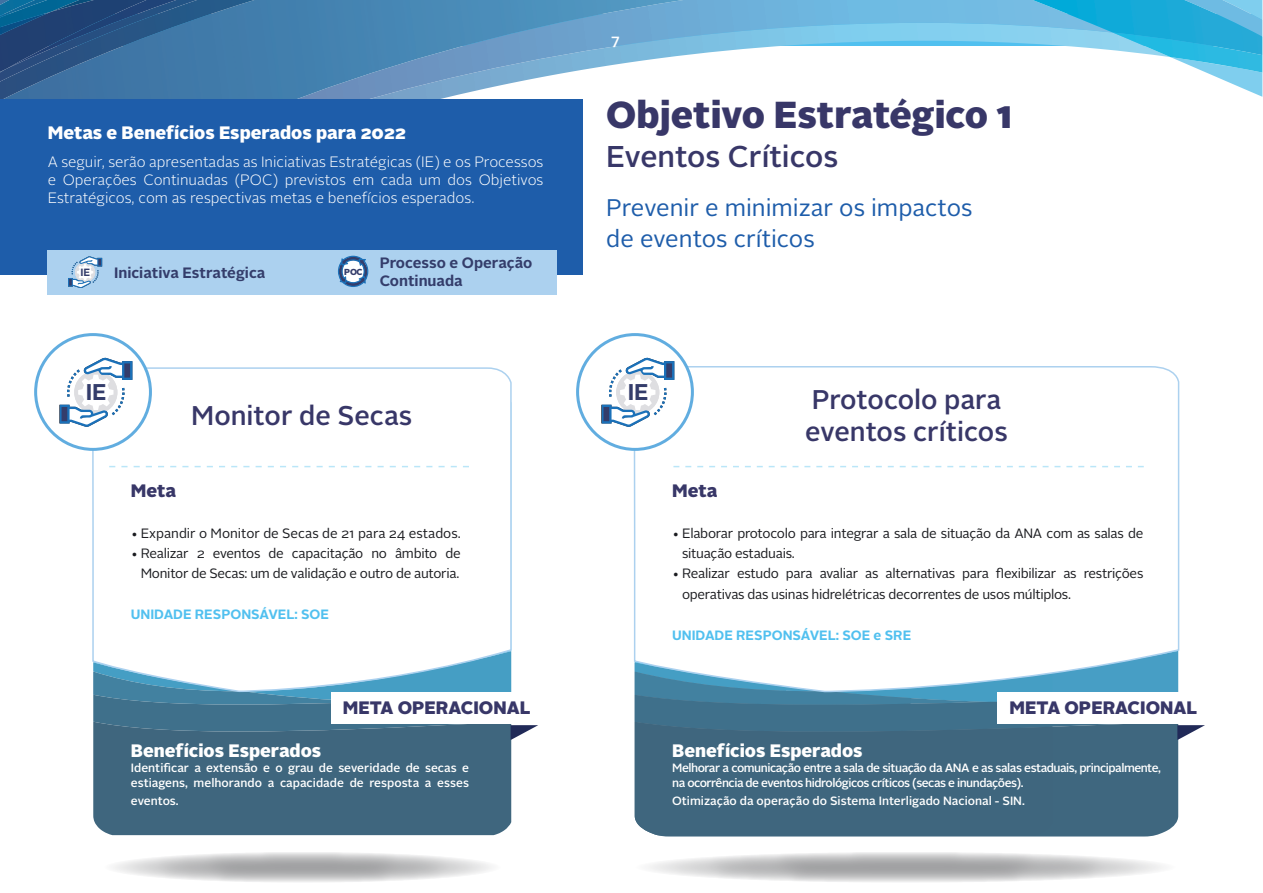
<style>
.page{position:relative;width:1263px;height:893px;background:#fff}
.page>*{position:absolute;margin:0;border:0;box-sizing:border-box;transform-origin:0 0}
.t1{font:900 37.5px "Alright Sans";color:#383768}
.t2{font:500 30px "Alright Sans";color:#383768}
.t3{font:500 27px/32.4px "Alright Sans";color:#383768}
.t4{font:24px/30.6px "Alright Sans";color:#1e5daa}
.t5{font:700 22.8px "Alright Sans";color:#343d6b}
.t6{font:900 18px "Alright Sans";color:#fff}
.t7{font:900 18px "Alright Sans";color:#383768}
.t8{font:300 15px/18px "Alright Sans";color:#fff;text-align:justify}
.t9{font:700 15px/18px "Alright Sans";color:#343d6b}
.t10{font:500 15px "Alright Sans";color:#fff}
.t11{font:13.5px/20.4px "Alright Sans";letter-spacing:-.02em;color:#1b1c20}
.t12{font:700 13.5px "Alright Sans";color:#51c0ef}
.t13{font:13.5px "Alright Sans";color:#1b1c20}
.t14{font:500 12px/15px "Alright Sans";letter-spacing:-.015em;color:#fff}
.t15{font:500 12px/15px "Alright Sans";letter-spacing:-.04em;color:#fff}
.t16{font:700 10.5px "Alright Sans";color:#343d6b}
.t17{font:900 8.7px "Alright Sans";color:#343d6b}
</style>
<div class="page">
<div style="left:657px;top:740px;width:521px;height:96px;background:#3f677f"></div>
<div style="left:635px;top:740px;width:417px;height:95px;background:#3f667e"></div>
<svg style="left:633px;top:365px;width:547px;height:328px"></svg>
<svg style="left:1170px;top:55px;width:92px;height:42px"></svg>
<svg style="left:582px;top:0;width:451px;height:251px"></svg>
<img style="left:1033px;top:0;width:229px;height:55px">
<img style="left:254px;top:0;width:429px;height:248px">
<img style="left:0;top:0;width:254px;height:100px">
<img style="left:0;top:0;width:197px;height:82px">
<img style="left:146px;top:0;width:30px;height:69px">
<img style="left:0;top:0;width:146px;height:72px">
<img style="left:93px;top:693px;width:238px;height:2px">
<div style="left:93px;top:740px;width:418px;height:95px;background:#3f667e"></div>
<svg style="left:92px;top:367px;width:420px;height:326px"></svg>
<svg style="left:109px;top:466px;width:360px;height:1px"></svg>
<svg style="left:673px;top:466px;width:471px;height:1px"></svg>
<div style="left:0;top:100px;width:582px;height:175px;background:#1e5daa"></div>
<svg style="left:93px;top:695px;width:445px;height:45px"></svg>
<svg style="left:635px;top:651px;width:570px;height:89px"></svg>
<svg style="left:103px;top:852px;width:399px;height:31px;background:#cbcbcc"></svg>
<svg style="left:634px;top:852px;width:543px;height:31px;background:#cbcbcc"></svg>
<div style="left:48px;top:250px;width:509px;height:44px;background:#acd1ef"></div>
<svg style="left:68px;top:256px;width:34px;height:32px"></svg>
<svg style="left:338px;top:256px;width:30px;height:31px"></svg>
<div style="left:36px;top:335px;width:114px;height:114px;background:#fff;border-radius:50%"></div>
<div style="left:34px;top:333px;width:118px;height:118px;border:3px solid #61ade0;border-radius:50%"></div>
<svg style="left:59px;top:358px;width:73px;height:68px"></svg>
<div style="left:578px;top:335px;width:114px;height:114px;background:#fff;border-radius:50%"></div>
<div style="left:576px;top:333px;width:118px;height:118px;border:3px solid #61ade0;border-radius:50%"></div>
<svg style="left:601px;top:358px;width:73px;height:68px"></svg>
<h3 class="t6" style="left:48px;top:120px;width:360px">Metas e Benefícios Esperados para 2022</h3>
<p class="t8" style="left:48px;top:153px;width:497px">A seguir, serão apresentadas as Iniciativas Estratégicas (IE) e os Processos e Operações Continuadas (POC) previstos em cada um dos Objetivos Estratégicos, com as respectivas metas e benefícios esperados.</p>
<p class="t16" style="left:80px;top:265px;width:11px">IE</p>
<p class="t9" style="left:114px;top:263px;width:153px">Iniciativa Estratégica</p>
<p class="t17" style="left:344px;top:266px;width:20px">POC</p>
<p class="t9" style="left:380px;top:254px;width:154px">Processo e Operação<br>Continuada</p>
<p class="t10" style="left:611px;top:30px;width:10px">7</p>
<h1 class="t1" style="left:606px;top:88px;width:408px">Objetivo Estratégico 1</h1>
<h2 class="t2" style="left:606px;top:136px;width:234px">Eventos Críticos</h2>
<h3 class="t4" style="left:606px;top:193px;width:368px">Prevenir e minimizar os impactos de eventos críticos</h3>
<h3 class="t5" style="left:86px;top:376px;width:22px">IE</h3>
<h3 class="t5" style="left:628px;top:376px;width:22px">IE</h3>
<h3 class="t3" style="left:191px;top:400px;width:223px">Monitor de Secas</h3>
<h3 class="t3" style="left:805px;top:383px;width:204px">Protocolo para eventos críticos</h3>
<h3 class="t7" style="left:131px;top:478px;width:47px">Meta</h3>
<p class="t13" style="left:131px;top:524px;width:331px">• Expandir o Monitor de Secas de 21 para 24 estados.</p>
<p class="t11" style="left:131px;top:543px;width:331px;text-align:right">• Realizar 2 eventos de capacitação no âmbito de<br>Monitor de Secas: um de validação e outro de autoria.</p>
<p class="t12" style="left:131px;top:605px;width:200px">UNIDADE RESPONSÁVEL: SOE</p>
<h3 class="t7" style="left:672px;top:478px;width:47px">Meta</h3>
<p class="t11" style="left:682px;top:523px;width:463px;text-indent:-10px">• Elaborar protocolo para integrar a sala de situação da ANA com as salas de situação estaduais.</p>
<p class="t11" style="left:682px;top:564px;width:463px;text-indent:-10px">• Realizar estudo para avaliar as alternativas para flexibilizar as restrições operativas das usinas hidrelétricas decorrentes de usos múltiplos.</p>
<p class="t12" style="left:672px;top:625px;width:241px">UNIDADE RESPONSÁVEL: SOE e SRE</p>
<h3 class="t7" style="left:343px;top:694px;width:189px">META OPERACIONAL</h3>
<h3 class="t7" style="left:1010px;top:694px;width:189px">META OPERACIONAL</h3>
<h3 class="t6" style="left:131px;top:737px;width:192px">Benefícios Esperados</h3>
<p class="t14" style="left:131px;top:760px;width:340px">Identificar a extensão e o grau de severidade de secas e estiagens, melhorando a capacidade de resposta a esses</p>
<p class="t14" style="left:131px;top:793px;width:49px">eventos.</p>
<h3 class="t6" style="left:672px;top:737px;width:192px">Benefícios Esperados</h3>
<p class="t15" style="left:672px;top:760px;width:490px">Melhorar a comunicação entre a sala de situação da ANA e as salas estaduais, principalmente, na ocorrência de eventos hidrológicos críticos (secas e inundações).</p>
<p class="t14" style="left:672px;top:793px;width:354px">Otimização da operação do Sistema Interligado Nacional - SIN.</p>
</div>
